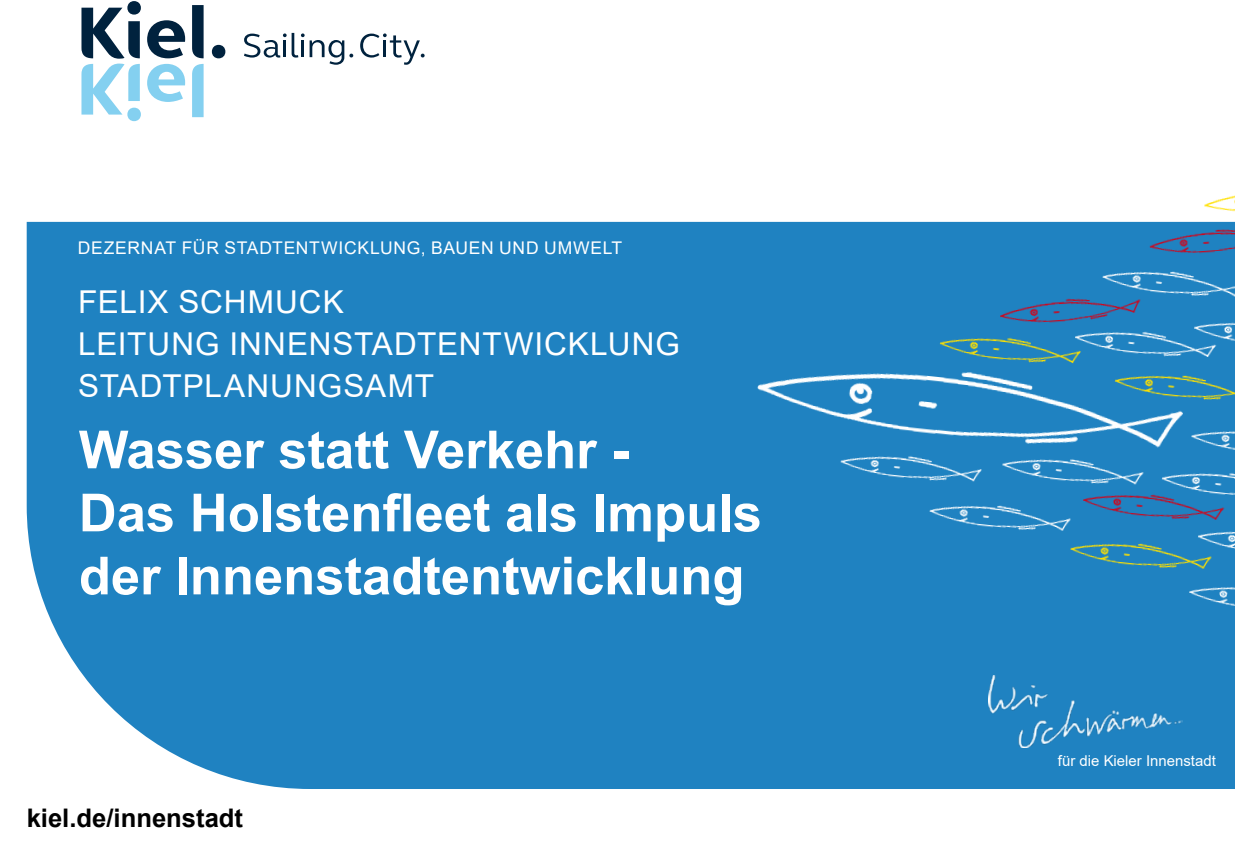
<style>
.page{position:relative;width:1235px;height:841px;background:#fff}
.page>*{position:absolute;margin:0;border:0;box-sizing:border-box;transform-origin:0 0}
.t1{font:700 52.5px/63px "Arial";color:#fff}
.t2{font:31.5px/42px "Arial";letter-spacing:.03em;color:#fff}
.t3{font:700 25.55px "Arial";color:#000}
.t4{font:17.5px "Arial";letter-spacing:.04em;color:#fff}
.t5{font:14.88px "Arial";color:#fff}
</style>
<div class="page">
<svg style="left:244px;top:33px;width:109px;height:32px"></svg>
<svg style="left:360px;top:33px;width:64px;height:32px"></svg>
<div style="left:127px;top:108px;width:14px;height:13px;background:#84d0f0;border-radius:50%"></div>
<svg style="left:147px;top:64px;width:38px;height:38px"></svg>
<svg style="left:192px;top:64px;width:11px;height:53px"></svg>
<div style="left:127px;top:1px;width:14px;height:14px;background:#00223e;border-radius:50%"></div>
<div style="left:212px;top:45px;width:13px;height:13px;background:#00223e;border-radius:50%"></div>
<svg style="left:147px;top:20px;width:38px;height:38px"></svg>
<svg style="left:192px;top:5px;width:11px;height:53px"></svg>
<svg style="left:81px;top:8px;width:59px;height:107px"></svg>
<div style="left:27px;top:222px;width:1207px;height:567px;background:#1f82c1"></div>
<img style="left:1143px;top:221px;width:91px;height:35px">
<img style="left:1187px;top:310px;width:47px;height:41px">
<img style="left:1063px;top:534px;width:154px;height:49px">
<img style="left:923px;top:490px;width:153px;height:55px">
<img style="left:1198px;top:195px;width:36px;height:30px">
<img style="left:737px;top:323px;width:463px;height:167px">
<img style="left:834px;top:441px;width:153px;height:55px">
<img style="left:1182px;top:571px;width:52px;height:45px">
<img style="left:1191px;top:515px;width:43px;height:44px">
<img style="left:995px;top:444px;width:153px;height:55px">
<img style="left:1184px;top:415px;width:50px;height:42px">
<img style="left:1155px;top:457px;width:79px;height:48px">
<img style="left:1076px;top:479px;width:153px;height:55px">
<img style="left:933px;top:322px;width:153px;height:56px">
<img style="left:1108px;top:360px;width:126px;height:53px">
<img style="left:1095px;top:256px;width:139px;height:54px">
<img style="left:994px;top:285px;width:152px;height:50px">
<img style="left:1068px;top:316px;width:153px;height:55px">
<img style="left:988px;top:675px;width:193px;height:72px">
<p class="t4" style="left:78px;top:236px;width:545px">DEZERNAT FÜR STADTENTWICKLUNG, BAUEN UND UMWELT</p>
<p class="t2" style="left:78px;top:281px;width:603px">FELIX SCHMUCK<br>LEITUNG INNENSTADTENTWICKLUNG<br>STADTPLANUNGSAMT</p>
<h1 class="t1" style="left:79px;top:419px;width:684px">Wasser statt Verkehr -<br>Das Holstenfleet als Impuls der Innenstadtentwicklung</h1>
<p class="t3" style="left:27px;top:799px;width:218px">kiel.de/innenstadt</p>
<p class="t5" style="left:1057px;top:750px;width:159px">für die Kieler Innenstadt</p>
</div>
